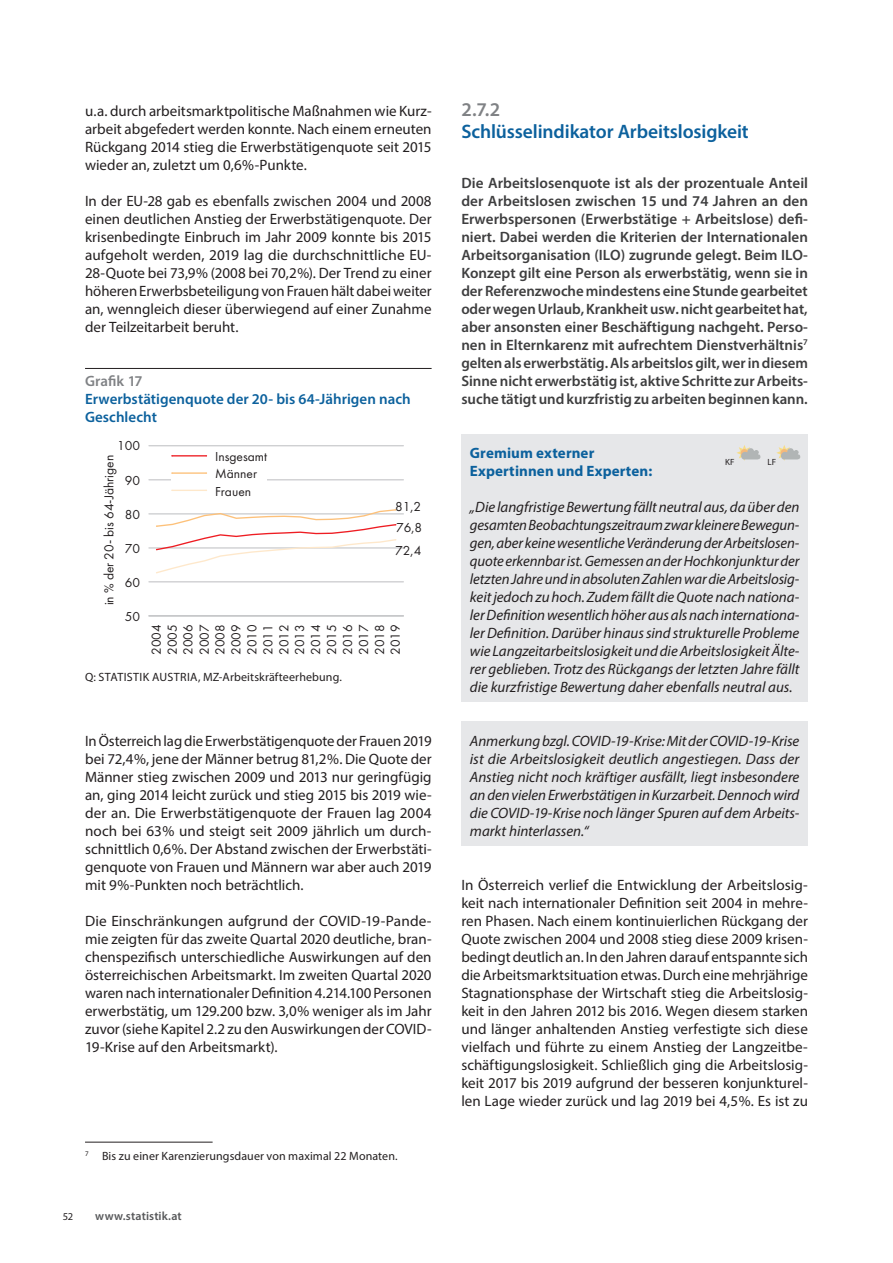
<style>
.page{position:relative;width:893px;height:1263px;background:#fff}
.page>*{position:absolute;margin:0;border:0;box-sizing:border-box;transform-origin:0 0}
.t1{font:600 19.5px/22.5px "Myriad Pro";letter-spacing:-.005em;color:#0c619d}
.Fließtext_10pt{font:15px/18px "Myriad Pro";color:#231f20;text-align:justify}
.Box_Text{font:italic 15px/18px "Myriad Pro";color:#231f20;text-align:justify}
.Vorspann{font:600 15px/18px "Myriad Pro";color:#3e3e3f;text-align:justify}
.t2{font:600 15px/18px "Myriad Pro";color:#0c619d}
.Box_Überschrift{font:700 15px/18px "Myriad Pro";letter-spacing:.01em;color:#0c619d}
.t3{font:13.5px/15.9px "Futura PT";color:#231f20;text-align:justify}
.Fußnote{font:12px "Myriad Pro";letter-spacing:.01em;color:#231f20}
.Quellenangabe{font:12px "Myriad Pro";letter-spacing:.01em;color:#231f20}
.t4{font:600 12px "Myriad Pro";letter-spacing:.01em;color:#57585a}
.t5{font:10.5px "Myriad Pro";color:#231f20}
.KF_und_LF{font:9px "Myriad Pro";color:#231f20}
.s1{color:#808285}
</style>
<div class="page">
<hr style="left:85px;top:368px;width:347px;height:1px;background:#231f20">
<hr style="left:85px;top:1142px;width:128px;height:1px;background:#231f20">
<div style="left:461px;top:434px;width:347px;height:75px;background:#e6e7e9"></div>
<div style="left:461px;top:488px;width:347px;height:214px;background:#e6e7e9"></div>
<div style="left:461px;top:722px;width:347px;height:124px;background:#e6e7e9"></div>
<hr style="left:149px;top:582px;width:255px;height:1px;background:#bcbdc0">
<hr style="left:149px;top:548px;width:255px;height:1px;background:#bcbdc0">
<hr style="left:149px;top:514px;width:255px;height:1px;background:#bcbdc0">
<hr style="left:149px;top:480px;width:255px;height:1px;background:#bcbdc0">
<hr style="left:149px;top:445px;width:255px;height:1px;background:#bcbdc0">
<hr style="left:149px;top:616px;width:255px;height:1px;background:#bcbdc0">
<svg style="left:155px;top:509px;width:242px;height:65px"></svg>
<div style="left:172px;top:448px;width:95px;height:52px;background:#fff"></div>
<hr style="left:172px;top:455px;width:34px;height:1px;background:#ee1d23">
<hr style="left:172px;top:472px;width:34px;height:2px;background:#fdc17a">
<hr style="left:172px;top:490px;width:34px;height:1px;background:#fee8cb">
<svg style="left:736px;top:445px;width:24px;height:16px"></svg>
<svg style="left:776px;top:445px;width:24px;height:16px"></svg>
<p class="Fließtext_10pt" style="left:85px;top:102px;width:348px">u.a. durch arbeitsmarktpolitische Maßnahmen wie Kurz&shy;arbeit abgefedert werden konnte. Nach einem erneuten Rückgang 2014 stieg die Erwerbstätigenquote seit 2015 wieder an, zuletzt um 0,6%-Punkte.</p>
<p class="Fließtext_10pt" style="left:85px;top:192px;width:348px">In der EU-28 gab es ebenfalls zwischen 2004 und 2008 einen deutlichen Anstieg der Erwerbstätigenquote. Der krisenbedingte Einbruch im Jahr 2009 konnte bis 2015 aufgeholt werden, 2019 lag die durchschnittliche EU-28-Quote bei 73,9% (2008 bei 70,2%). Der Trend zu einer höheren Erwerbsbeteiligung von Frauen hält dabei weiter an, wenngleich dieser überwiegend auf einer Zunahme der Teilzeitarbeit beruht.</p>
<p class="t2" style="left:85px;top:371px;width:327px"><span class="s1">Grafik 17<br></span>Erwerbstätigenquote der 20- bis 64-Jährigen nach<br>Geschlecht</p>
<p class="t3" style="left:117px;top:438px;width:25px">100</p>
<p class="t3" style="left:101px;top:605px;width:152px;rotate:-90deg">in % der 20- bis 64-Jährigen</p>
<p class="t3" style="left:125px;top:472px;width:17px">90</p>
<p class="t3" style="left:125px;top:506px;width:17px">80</p>
<p class="t3" style="left:125px;top:540px;width:17px">70</p>
<p class="t3" style="left:125px;top:574px;width:17px">60</p>
<p class="t3" style="left:125px;top:608px;width:17px">50</p>
<p class="t3" style="left:215px;top:448px;width:54px;line-height:17.2px;text-align:left">Insgesamt<br>Männer<br>Frauen</p>
<p class="t3" style="left:395px;top:498px;width:28px">81,2</p>
<p class="t3" style="left:396px;top:520px;width:28px">76,8</p>
<p class="t3" style="left:395px;top:543px;width:28px">72,4</p>
<p class="t3" style="left:148px;top:655px;width:32px;rotate:-90deg">2004<br>2005<br>2006<br>2007<br>2008<br>2009<br>2010<br>2011<br>2012<br>2013<br>2014<br>2015<br>2016<br>2017<br>2018<br>2019</p>
<p class="Quellenangabe" style="left:85px;top:670px;width:258px">Q: STATISTIK AUSTRIA, MZ-Arbeitskräfteerhebung.</p>
<p class="Fließtext_10pt" style="left:85px;top:732px;width:348px">In Österreich lag die Erwerbstätigenquote der Frauen 2019 bei 72,4%, jene der Männer betrug 81,2%. Die Quote der Männer stieg zwischen 2009 und 2013 nur geringfügig an, ging 2014 leicht zurück und stieg 2015 bis 2019 wie&shy;der an. Die Erwerbstätigenquote der Frauen lag 2004 noch bei 63% und steigt seit 2009 jährlich um durch&shy;schnittlich 0,6%. Der Abstand zwischen der Erwerbstäti&shy;genquote von Frauen und Männern war aber auch 2019 mit 9%-Punkten noch beträchtlich.</p>
<p class="Fließtext_10pt" style="left:85px;top:912px;width:348px">Die Einschränkungen aufgrund der COVID-19-Pande&shy;mie zeigten für das zweite Quartal 2020 deutliche, bran&shy;chenspezifisch unterschiedliche Auswirkungen auf den österreichischen Arbeitsmarkt. Im zweiten Quartal 2020 waren nach internationaler Definition 4.214.100 Personen erwerbstätig, um 129.200 bzw. 3,0% weniger als im Jahr zuvor (siehe Kapitel 2.2 zu den Auswirkungen der COVID-19-Krise auf den Arbeitsmarkt).</p>
<p class="Fußnote" style="left:85px;top:1148px;width:314px"><sup>7</sup> Bis zu einer Karenzierungsdauer von maximal 22 Monaten.</p>
<p class="t5" style="left:63px;top:1210px;width:12px">52</p>
<p class="t4" style="left:95px;top:1209px;width:88px">www.statistik.at</p>
<p class="t1" style="left:461px;top:98px;width:289px"><span class="s1">2.7.2<br></span>Schlüsselindikator Arbeitslosigkeit</p>
<p class="Vorspann" style="left:461px;top:173px;width:348px">Die Arbeitslosenquote ist als der prozentuale Anteil der Arbeitslosen zwischen 15 und 74 Jahren an den Erwerbspersonen (Erwerbstätige + Arbeitslose) defi‑ niert. Dabei werden die Kriterien der Internationalen Arbeitsorganisation (ILO) zugrunde gelegt. Beim ILO-Konzept gilt eine Person als erwerbstätig, wenn sie in der Referenzwoche mindestens eine Stunde gearbeitet oder wegen Urlaub, Krankheit usw. nicht gearbeitet hat, aber ansonsten einer Beschäftigung nachgeht. Perso‑ nen in Elternkarenz mit aufrechtem Dienstverhältnis<sup>7 </sup>gelten als erwerbstätig. Als arbeitslos gilt, wer in diesem Sinne nicht erwerbstätig ist, aktive Schritte zur Arbeits‑ suche tätigt und kurzfristig zu arbeiten beginnen kann.</p>
<p class="Box_Überschrift" style="left:470px;top:443px;width:184px">Gremium externer<br>Expertinnen und Experten:</p>
<p class="Box_Text" style="left:470px;top:498px;width:331px">„Die langfristige Bewertung fällt neutral aus, da über den gesamten Beobachtungszeitraum zwar kleinere Bewegun&shy;gen, aber keine wesentliche Veränderung der Arbeitslosen&shy;quote erkennbar ist. Gemessen an der Hochkonjunktur der letzten Jahre und in absoluten Zahlen war die Arbeitslosig&shy;keit jedoch zu hoch. Zudem fällt die Quote nach nationa&shy;ler Definition wesentlich höher aus als nach internationa&shy;ler Definition. Darüber hinaus sind strukturelle Probleme wie Langzeitarbeitslosigkeit und die Arbeitslosigkeit Älte&shy;rer geblieben. Trotz des Rückgangs der letzten Jahre fällt die kurzfristige Bewertung daher ebenfalls neutral aus.</p>
<p class="KF_und_LF" style="left:725px;top:456px;width:11px">KF</p>
<p class="KF_und_LF" style="left:767px;top:456px;width:10px">LF</p>
<p class="Box_Text" style="left:470px;top:732px;width:331px">Anmerkung bzgl. COVID-19-Krise: Mit der COVID-19-Krise ist die Arbeitslosigkeit deutlich angestiegen. Dass der Anstieg nicht noch kräftiger ausfällt, liegt insbesondere an den vielen Erwerbstätigen in Kurzarbeit. Dennoch wird die COVID-19-Krise noch länger Spuren auf dem Arbeits&shy;markt hinterlassen.“</p>
<p class="Fließtext_10pt" style="left:461px;top:876px;width:348px">In Österreich verlief die Entwicklung der Arbeitslosig&shy;keit nach internationaler Definition seit 2004 in mehre&shy;ren Phasen. Nach einem kontinuierlichen Rückgang der Quote zwischen 2004 und 2008 stieg diese 2009 krisen&shy;bedingt deutlich an. In den Jahren darauf entspannte sich die Arbeitsmarktsituation etwas. Durch eine mehrjährige Stagnationsphase der Wirtschaft stieg die Arbeitslosig&shy;keit in den Jahren 2012 bis 2016. Wegen diesem starken und länger anhaltenden Anstieg verfestigte sich diese vielfach und führte zu einem Anstieg der Langzeitbe&shy;schäftigungslosigkeit. Schließlich ging die Arbeitslosig&shy;keit 2017 bis 2019 aufgrund der besseren konjunkturel&shy;len Lage wieder zurück und lag 2019 bei 4,5%. Es ist zu</p>
</div>
